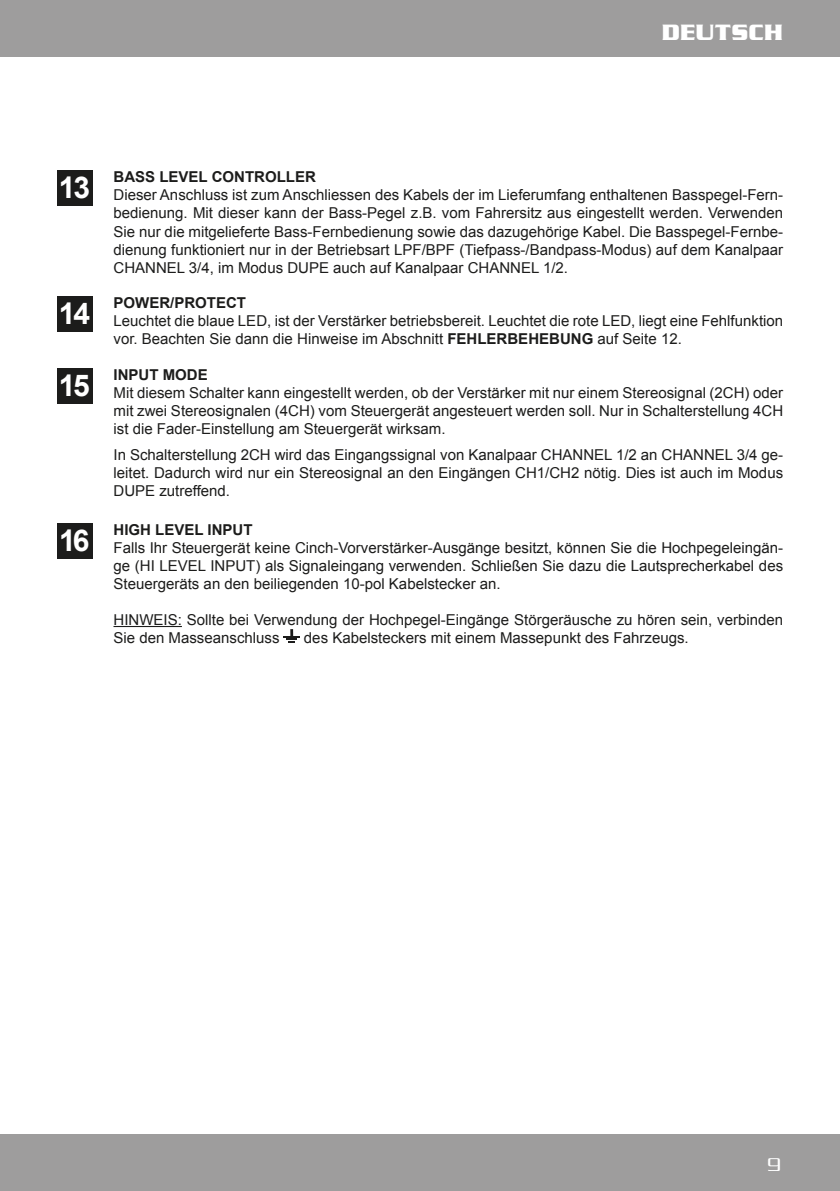
<style>
.page{position:relative;width:840px;height:1191px;background:#fff}
.page>*{position:absolute;margin:0;border:0;box-sizing:border-box;transform-origin:0 0}
.t1{font:700 30px "Arial";letter-spacing:-.07em;color:#fff}
.t2{font:24px "Serpentine ICG Bold";color:#fff}
.t3{font:20px "Serpentine ICG Light";color:#fff}
.t4{font:15px/18px "Arial";color:#1c1c1b;text-align:justify}
.t5{font:700 15px "Arial";color:#1c1c1b}
.s1{font-weight:700}
</style>
<div class="page">
<div style="left:0;top:0;width:839px;height:57px;background:#9e9d9d"></div>
<div style="left:0;top:1134px;width:839px;height:57px;background:#9e9d9d"></div>
<hr style="left:113px;top:626px;width:69px;height:1px;background:#1c1c1b">
<svg style="left:283px;top:629px;width:16px;height:14px"></svg>
<div style="left:57px;top:523px;width:35px;height:35px;background:#1c1c1b"></div>
<div style="left:57px;top:368px;width:35px;height:35px;background:#1c1c1b"></div>
<div style="left:57px;top:296px;width:35px;height:35px;background:#1c1c1b"></div>
<div style="left:57px;top:170px;width:35px;height:36px;background:#1c1c1b"></div>
<h2 class="t2" style="left:661px;top:19px;width:123px">DEUTSCH</h2>
<h1 class="t1" style="left:59px;top:168px;width:33px">13</h1>
<p class="t5" style="left:113px;top:167px;width:204px">BASS LEVEL CONTROLLER</p>
<p class="t4" style="left:113px;top:186px;width:670px">Dieser Anschluss ist zum Anschliessen des Kabels der im Lieferumfang enthaltenen Basspegel-Fern&shy;bedienung. Mit dieser kann der Bass-Pegel z.B. vom Fahrersitz aus eingestellt werden. Verwenden Sie nur die mitgelieferte Bass-Fernbedienung sowie das dazugehörige Kabel. Die Basspegel-Fernbe&shy;dienung funktioniert nur in der Betriebsart LPF/BPF (Tiefpass-/Bandpass-Modus) auf dem Kanalpaar CHANNEL 3/4, im Modus DUPE auch auf Kanalpaar CHANNEL 1/2.</p>
<h1 class="t1" style="left:59px;top:294px;width:33px">14</h1>
<p class="t5" style="left:113px;top:293px;width:134px">POWER/PROTECT</p>
<p class="t4" style="left:113px;top:312px;width:670px">Leuchtet die blaue LED, ist der Verstärker betriebsbereit. Leuchtet die rote LED, liegt eine Fehlfunktion vor. Beachten Sie dann die Hinweise im Abschnitt <span class="s1">FEHLERBEHEBUNG</span> auf Seite 12.</p>
<h1 class="t1" style="left:59px;top:366px;width:32px">15</h1>
<p class="t5" style="left:113px;top:365px;width:96px">INPUT MODE</p>
<p class="t4" style="left:113px;top:384px;width:670px">Mit diesem Schalter kann eingestellt werden, ob der Verstärker mit nur einem Stereosignal (2CH) oder mit zwei Stereosignalen (4CH) vom Steuergerät angesteuert werden soll. Nur in Schalterstellung 4CH ist die Fader-Einstellung am Steuergerät wirksam.</p>
<p class="t4" style="left:113px;top:446px;width:670px">In Schalterstellung 2CH wird das Eingangssignal von Kanalpaar CHANNEL 1/2 an CHANNEL 3/4 ge&shy;leitet. Dadurch wird nur ein Stereosignal an den Eingängen CH1/CH2 nötig. Dies ist auch im Modus DUPE zutreffend.</p>
<h1 class="t1" style="left:59px;top:520px;width:32px">16</h1>
<p class="t5" style="left:113px;top:520px;width:140px">HIGH LEVEL INPUT</p>
<p class="t4" style="left:113px;top:539px;width:670px">Falls Ihr Steuergerät keine Cinch-Vorverstärker-Ausgänge besitzt, können Sie die Hochpegeleingän&shy;ge (HI LEVEL INPUT) als Signaleingang verwenden. Schließen Sie dazu die Lautsprecherkabel des Steuergeräts an den beiliegenden 10-pol Kabelstecker an.</p>
<p class="t4" style="left:113px;top:611px;width:670px">HINWEIS: Sollte bei Verwendung der Hochpegel-Eingänge Störgeräusche zu hören sein, verbinden<br>Sie den Masseanschluss</p>
<p class="t4" style="left:304px;top:629px;width:386px">des Kabelsteckers mit einem Massepunkt des Fahrzeugs.</p>
<h3 class="t3" style="left:767px;top:1153px;width:15px">9</h3>
</div>
